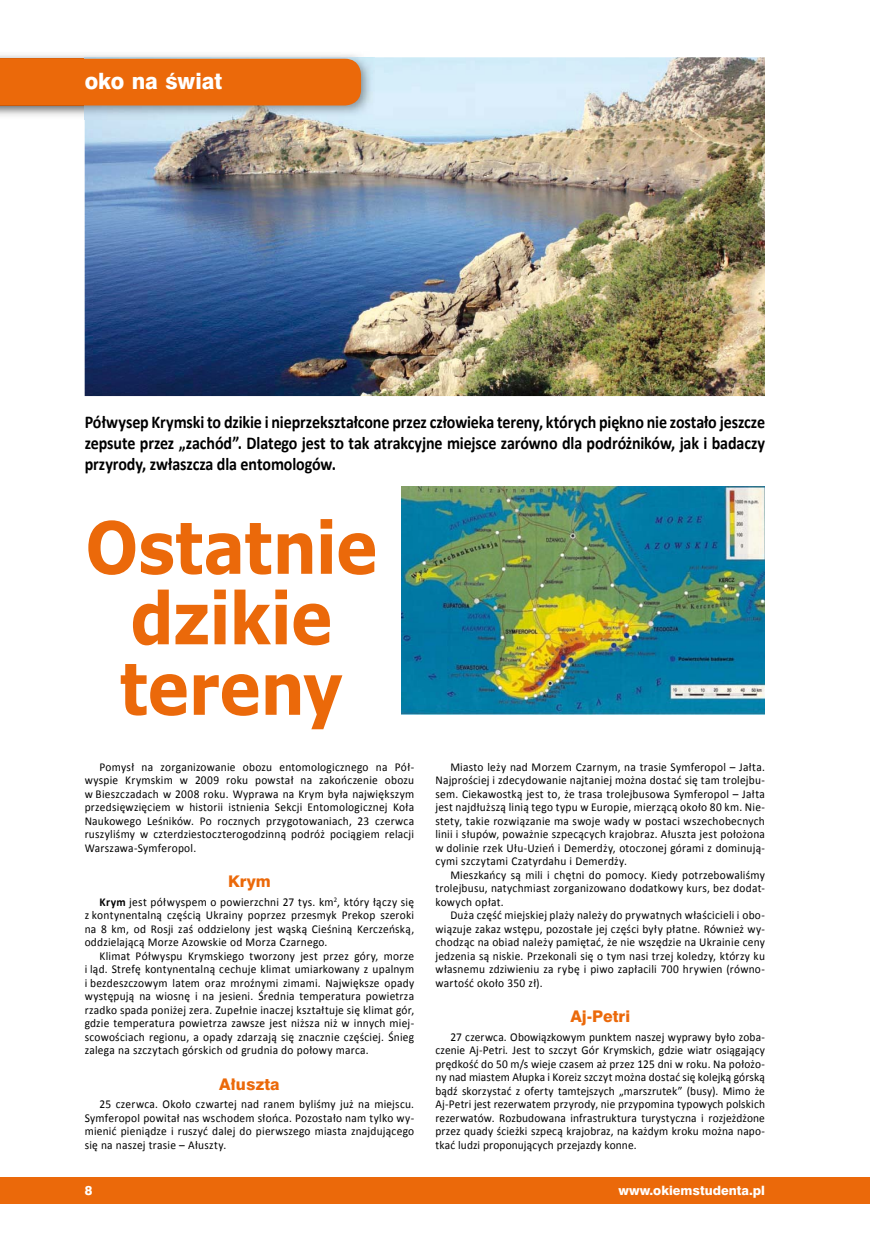
<style>
.page{position:relative;width:870px;height:1260px;background:#fff}
.page>*{position:absolute;margin:0;border:0;box-sizing:border-box;transform-origin:0 0}
.t1{font:700 72px/70.5px "Verdana";letter-spacing:-.015em;color:#eb690a;text-align:center;scale:.87 1}
.t2{font:21px "Swis 721 Hv PL";color:#fff;scale:.96 1}
.t3{font:700 18px/21px "Calibri";letter-spacing:-.005em;color:#000;text-align:justify;scale:.89 1}
.t4{font:15px "Swis 721 Hv PL";color:#eb690a}
.t5{font:12px/13.5px "Calibri";letter-spacing:.02em;color:#000;text-align:justify;scale:.95 1}
.t6{font:12px "Swis 721 Hv PL";color:#fff}
.s1{font-weight:700}
.s2{font-style:italic}
</style>
<div class="page">
<img style="left:401px;top:487px;width:364px;height:228px">
<img style="left:85px;top:57px;width:680px;height:339px">
<img style="left:0;top:55px;width:357px;height:64px">
<img style="left:85px;top:57px;width:290px;height:62px">
<div style="left:0;top:59px;width:361px;height:47px;background:#eb690a"></div>
<div style="left:0;top:1177px;width:870px;height:27px;background:#eb690a"></div>
<h2 class="t2" style="left:85px;top:72px;width:145px">oko na świat</h2>
<p class="t3" style="left:85px;top:413px;width:766px">Półwysep Krymski to dzikie i nieprzekształcone przez człowieka tereny, których piękno nie zostało jeszcze zepsute przez „zachód”. Dlatego jest to tak atrakcyjne miejsce zarówno dla podróżników, jak i badaczy przyrody, zwłaszcza dla entomologów.</p>
<h1 class="t1" style="left:85px;top:510px;width:338px">Ostatnie dzikie tereny</h1>
<p class="t5" style="left:85px;top:761px;width:348px;text-indent:15px">Pomysł na zorganizowanie obozu entomologicznego na Pół&shy;wyspie Krymskim w 2009 roku powstał na zakończenie obozu w Bieszczadach w 2008 roku. Wyprawa na Krym była największym przedsięwzięciem w historii istnienia Sekcji Entomologicznej Koła Naukowego Leśników. Po rocznych przygotowaniach, 23 czerwca ruszyliśmy w czterdziestoczterogodzinną podróż pociągiem relacji Warszawa-Symferopol.</p>
<p class="t4" style="left:228px;top:875px;width:44px">Krym</p>
<p class="t5" style="left:85px;top:896px;width:348px;text-indent:15px"><span class="s1">Krym</span> jest półwyspem o powierzchni 27 tys. km<sup>2</sup>, który łączy się z kontynentalną częścią Ukrainy poprzez przesmyk Prekop szeroki na 8 km, od Rosji zaś oddzielony jest wąską Cieśniną Kerczeńską, oddzielającą Morze Azowskie od Morza Czarnego.</p>
<p class="t5" style="left:85px;top:950px;width:348px;text-indent:15px">Klimat Półwyspu Krymskiego tworzony jest przez góry, morze i ląd. Strefę kontynentalną cechuje klimat umiarkowany z upalnym i bezdeszczowym latem oraz mroźnymi zimami. Największe opady występują na wiosnę i na jesieni. Średnia temperatura powietrza rzadko spada poniżej zera. Zupełnie inaczej kształtuje się klimat gór, gdzie temperatura powietrza zawsze jest niższa niż w innych miej&shy;scowościach regionu, a opady zdarzają się znacznie częściej. Śnieg zalega na szczytach górskich od grudnia do połowy marca.</p>
<p class="t4" style="left:219px;top:1077px;width:62px">Ałuszta</p>
<p class="t5" style="left:85px;top:1098px;width:348px;text-indent:15px">25 czerwca. Około czwartej nad ranem byliśmy już na miejscu.<br>Symferopol powitał nas wschodem słońca. Pozostało nam tylko wy&shy;mienić pieniądze i ruszyć dalej do pierwszego miasta znajdującego się na naszej trasie – Ałuszty.</p>
<p class="t5" style="left:435px;top:761px;width:348px;text-indent:15px">Miasto leży nad Morzem Czarnym, na trasie Symferopol – Jałta.<br>Najprościej i zdecydowanie najtaniej można dostać się tam trolejbu&shy;sem. Ciekawostką jest to, że trasa trolejbusowa Symferopol – Jałta jest najdłuższą linią tego typu w Europie, mierzącą około 80 km. Nie&shy;stety, takie rozwiązanie ma swoje wady w postaci wszechobecnych linii i słupów, poważnie szpecących krajobraz. Ałuszta jest położona w dolinie rzek Ułu-Uzień i Demerdży, otoczonej górami z dominują&shy;cymi szczytami Czatyrdahu i Demerdży.</p>
<p class="t5" style="left:435px;top:869px;width:348px;text-indent:15px">Mieszkańcy są mili i chętni do pomocy. Kiedy potrzebowaliśmy trolejbusu, natychmiast zorganizowano dodatkowy kurs, bez dodat&shy;kowych opłat.</p>
<p class="t5" style="left:435px;top:909px;width:348px;text-indent:15px">Duża część miejskiej plaży należy do prywatnych właścicieli i obo&shy;wiązuje zakaz wstępu, pozostałe jej części były płatne. Również wy&shy;chodząc na obiad należy pamiętać, że nie wszędzie na Ukrainie ceny jedzenia są niskie. Przekonali się o tym nasi trzej koledzy, którzy ku własnemu zdziwieniu za rybę i piwo zapłacili 700 hrywien (równo&shy;wartość około 350 zł).</p>
<p class="t4" style="left:570px;top:1010px;width:61px">Aj-Petri</p>
<p class="t5" style="left:435px;top:1031px;width:348px;text-indent:15px">27 czerwca. Obowiązkowym punktem naszej wyprawy było zoba&shy;czenie Aj-Petri<span class="s2">.</span> Jest to szczyt Gór Krymskich, gdzie wiatr osiągający prędkość do 50 m/s wieje czasem aż przez 125 dni w roku. Na położo&shy;ny nad miastem Ałupka i Koreiz szczyt można dostać się kolejką górską bądź skorzystać z oferty tamtejszych „marszrutek” (busy). Mimo że Aj-Petri jest rezerwatem przyrody, nie przypomina typowych polskich rezerwatów. Rozbudowana infrastruktura turystyczna i rozjeżdżone przez quady ścieżki szpecą krajobraz, na każdym kroku można napo&shy;tkać ludzi proponujących przejazdy konne.</p>
<p class="t6" style="left:85px;top:1185px;width:9px">8</p>
<p class="t6" style="left:619px;top:1185px;width:148px">www.okiemstudenta.pl</p>
</div>
